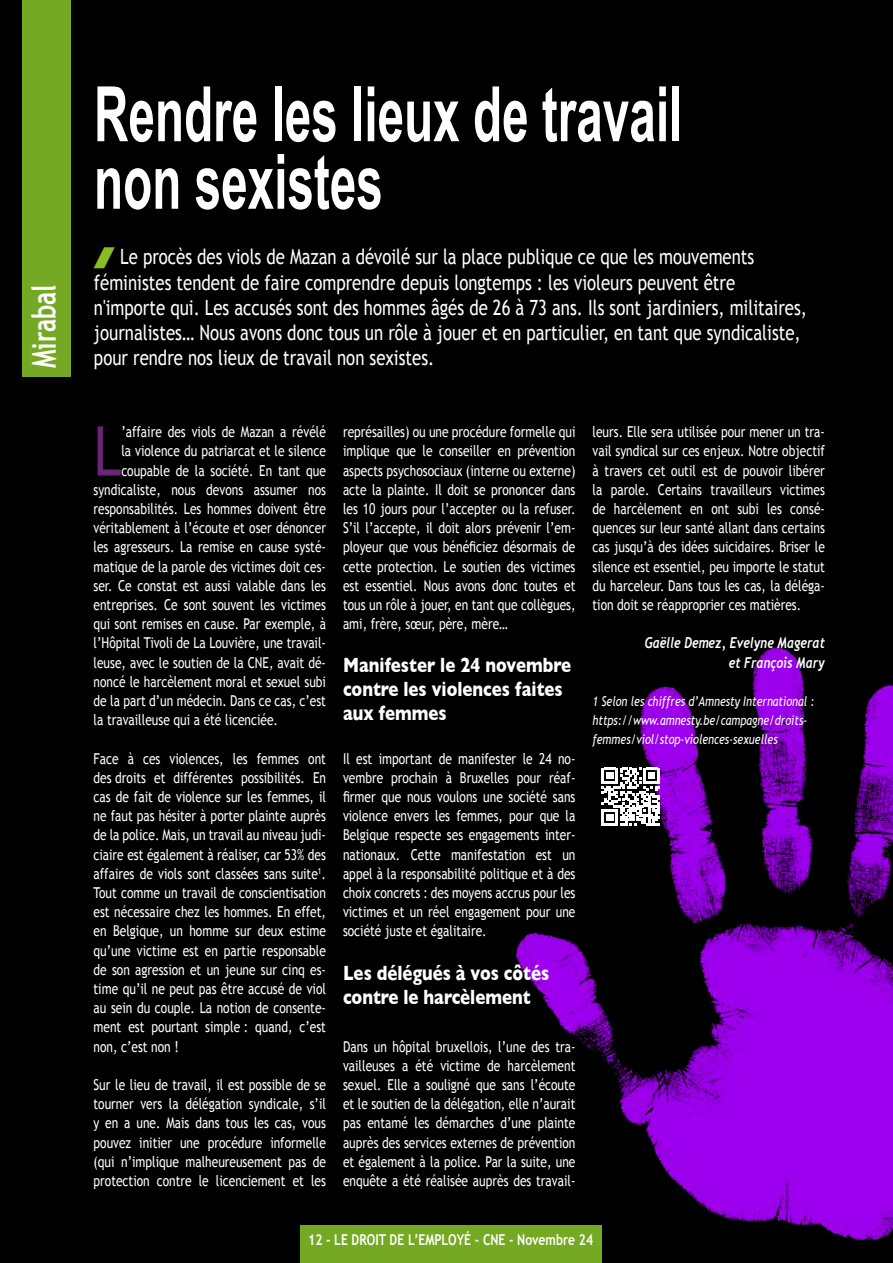
<style>
.page{position:relative;width:893px;height:1263px;background:#000}
.page>*{position:absolute;margin:0;border:0;box-sizing:border-box;transform-origin:0 0}
.t1{font:700 76.5px/67.5px "Arial Narrow";color:#fff;scale:.76 1}
.t2{font:68.7px "Trebuchet MS";color:#6b2575;scale:.8 1}
.t3{font:700 33px "Trebuchet MS";color:#fff;scale:.75 1}
.t4{font:21px/25.2px "Trebuchet MS";color:#fff;scale:.8 1}
.t5{font:700 21px/24px "Gill Sans";color:#fff;scale:.8 1}
.t6{font:15px/19.2px "Trebuchet MS";color:#fff;text-align:justify;scale:.8 1}
.t7{font:italic 700 15px/19.2px "Trebuchet";color:#fff;text-align:right;scale:.8 1}
.t8{font:700 15px "Trebuchet MS";color:#fff;scale:.81 1}
.t9{font:italic 13.5px/19.2px "Trebuchet MS";color:#fff;scale:.8 1}
</style>
<div class="page">
<div style="left:23px;top:0;width:48px;height:377px;background:#75a924"></div>
<img style="left:517px;top:648px;width:376px;height:591px">
<div style="left:300px;top:1225px;width:302px;height:38px;background:#75a924"></div>
<svg style="left:602px;top:768px;width:58px;height:58px"></svg>
<h3 class="t3" style="left:23px;top:368px;width:113px;rotate:-90deg">Mirabal</h3>
<h1 class="t1" style="left:94px;top:77px;width:776px">Rendre les lieux de travail non sexistes</h1>
<p class="t4" style="left:94px;top:245px;width:893px;text-indent:26px">Le procès des viols de Mazan a dévoilé sur la place publique ce que les mouvements féministes tendent de faire comprendre depuis longtemps : les violeurs peuvent être n'importe qui. Les accusés sont des hommes âgés de 26 à 73 ans. Ils sont jardiniers, militaires, journalistes… Nous avons donc tous un rôle à jouer et en particulier, en tant que syndicaliste, pour rendre nos lieux de travail non sexistes.</p>
<h2 class="t2" style="left:94px;top:411px;width:36px">L</h2>
<p class="t6" style="left:121px;top:422px;width:257px">’affaire des viols de Mazan a révélé</p>
<p class="t6" style="left:121px;top:442px;width:257px">la violence du patriarcat et le silence</p>
<p class="t6" style="left:121px;top:461px;width:257px">coupable de la société. En tant que</p>
<p class="t6" style="left:94px;top:480px;width:292px">syndicaliste, nous devons assumer nos</p>
<p class="t6" style="left:94px;top:499px;width:292px">responsabilités. Les hommes doivent être</p>
<p class="t6" style="left:94px;top:518px;width:292px">véritablement à l’écoute et oser dénoncer</p>
<p class="t6" style="left:94px;top:538px;width:292px">les agresseurs. La remise en cause systé-</p>
<p class="t6" style="left:94px;top:557px;width:292px">matique de la parole des victimes doit ces-</p>
<p class="t6" style="left:94px;top:576px;width:292px">ser. Ce constat est aussi valable dans les</p>
<p class="t6" style="left:94px;top:595px;width:292px">entreprises. Ce sont souvent les victimes</p>
<p class="t6" style="left:94px;top:614px;width:292px">qui sont remises en cause. Par exemple, à</p>
<p class="t6" style="left:94px;top:634px;width:292px">l’Hôpital Tivoli de La Louvière, une travail-</p>
<p class="t6" style="left:94px;top:653px;width:292px">leuse, avec le soutien de la CNE, avait dé-</p>
<p class="t6" style="left:94px;top:672px;width:292px">noncé le harcèlement moral et sexuel subi</p>
<p class="t6" style="left:94px;top:691px;width:292px">de la part d’un médecin. Dans ce cas, c’est</p>
<p class="t6" style="left:94px;top:710px;width:232px">la travailleuse qui a été licenciée.</p>
<p class="t6" style="left:94px;top:749px;width:292px">Face à ces violences, les femmes ont des droits et différentes possibilités. En cas de fait de violence sur les femmes, il ne faut pas hésiter à porter plainte auprès de la police. Mais, un travail au niveau judi&shy;ciaire est également à réaliser, car 53% des affaires de viols sont classées sans suite<sup>1</sup>.<br>Tout comme un travail de conscientisation est nécessaire chez les hommes. En effet, en Belgique, un homme sur deux estime qu’une victime est en partie responsable de son agression et un jeune sur cinq es&shy;time qu’il ne peut pas être accusé de viol au sein du couple. La notion de consente&shy;ment est pourtant simple : quand, c’est non, c’est non !</p>
<p class="t6" style="left:94px;top:1075px;width:292px">Sur le lieu de travail, il est possible de se tourner vers la délégation syndicale, s’il y en a une. Mais dans tous les cas, vous pouvez initier une procédure informelle (qui n’implique malheureusement pas de protection contre le licenciement et les</p>
<p class="t6" style="left:343px;top:422px;width:292px">représailles) ou une procédure formelle qui implique que le conseiller en prévention aspects psychosociaux (interne ou externe) acte la plainte. Il doit se prononcer dans les 10 jours pour l’accepter ou la refuser.<br>S’il l’accepte, il doit alors prévenir l’em&shy;ployeur que vous bénéficiez désormais de cette protection. Le soutien des victimes est essentiel. Nous avons donc toutes et tous un rôle à jouer, en tant que collègues, ami, frère, sœur, père, mère…</p>
<h3 class="t5" style="left:343px;top:653px;width:287px">Manifester le 24 novembre contre les violences faites aux femmes</h3>
<p class="t6" style="left:343px;top:749px;width:292px">Il est important de manifester le 24 no&shy;vembre prochain à Bruxelles pour réaf&shy;firmer que nous voulons une société sans violence envers les femmes, pour que la Belgique respecte ses engagements inter&shy;nationaux. Cette manifestation est un appel à la responsabilité politique et à des choix concrets : des moyens accrus pour les victimes et un réel engagement pour une société juste et égalitaire.</p>
<h3 class="t5" style="left:343px;top:960px;width:259px">Les délégués à vos côtés contre le harcèlement</h3>
<p class="t6" style="left:343px;top:1037px;width:292px">Dans un hôpital bruxellois, l’une des tra&shy;vailleuses a été victime de harcèlement sexuel. Elle a souligné que sans l’écoute et le soutien de la délégation, elle n’aurait pas entamé les démarches d’une plainte auprès des services externes de prévention et également à la police. Par la suite, une enquête a été réalisée auprès des travail-</p>
<p class="t6" style="left:592px;top:422px;width:292px">leurs. Elle sera utilisée pour mener un tra&shy;vail syndical sur ces enjeux. Notre objectif à travers cet outil est de pouvoir libérer la parole. Certains travailleurs victimes de harcèlement en ont subi les consé&shy;quences sur leur santé allant dans certains cas jusqu’à des idées suicidaires. Briser le silence est essentiel, peu importe le statut du harceleur. Dans tous les cas, la déléga&shy;tion doit se réapproprier ces matières.</p>
<p class="t7" style="left:645px;top:634px;width:227px">Gaëlle Demez, Evelyne Magerat et François Mary</p>
<p class="t9" style="left:592px;top:692px;width:279px">1 Selon les chiffres d’Amnesty International : https://www.amnesty.be/campagne/droits&shy;femmes/viol/stop-violences-sexuelles</p>
<p class="t8" style="left:308px;top:1230px;width:353px">12 - LE DROIT DE L’EMPLOYÉ - CNE - Novembre 24</p>
</div>
